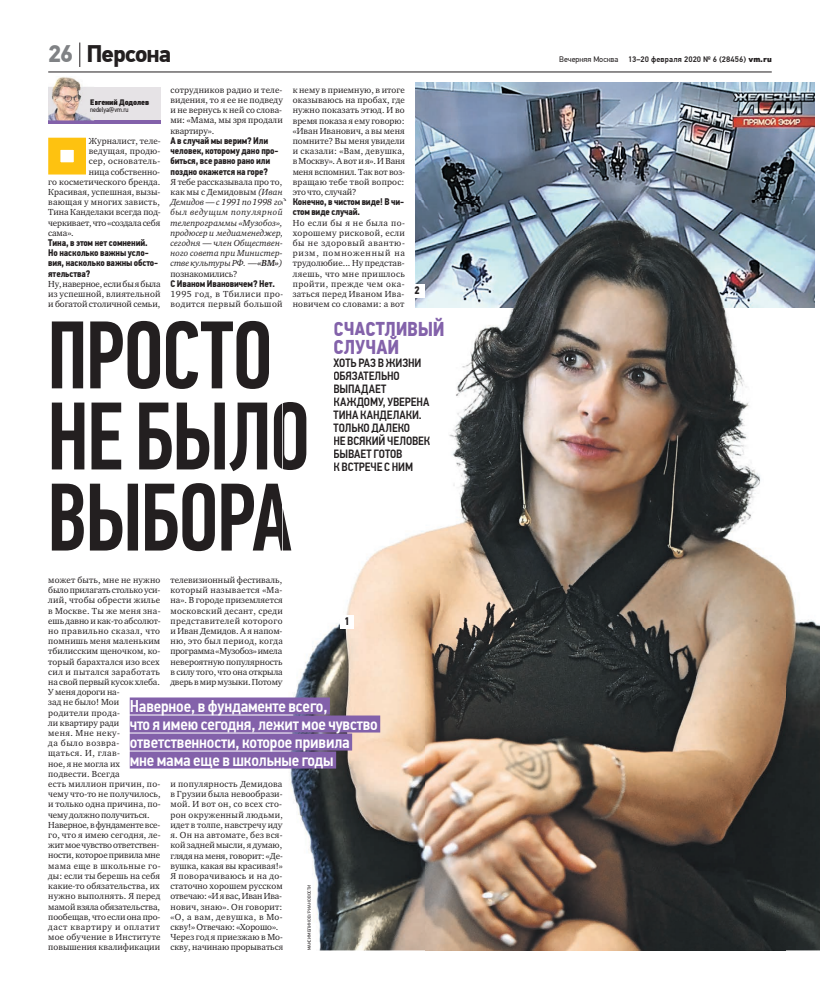
<style>
.page{position:relative;width:820px;height:993px;background:#fff}
.page>*{position:absolute;margin:0;border:0;box-sizing:border-box;transform-origin:0 0}
.t1{font:500 96px/81px "PF Din Text Comp Pro";letter-spacing:-.03em;color:#231f20}
.t2{font:700 24px "PF Din Text Pro";letter-spacing:-.045em;color:#231f20}
.t3{font:700 20px/18px "PF Din Text Cond Pro";color:#8362aa}
.t4{font:500 17px/18px "PF Din Text Cond Pro";letter-spacing:-.01em;color:#fff}
.t5{font:500 12px/13px "PF Din Text Cond Pro";letter-spacing:-.005em;color:#231f20}
.t6{font:700 11px "PF Din Text Cond Pro";color:#231f20}
.t7{font:700 9.6px/10.2px "PF Din Text Cond Pro";letter-spacing:-.01em;color:#231f20}
.t8{font:9px/10.2px "Charter ITC";letter-spacing:.01em;color:#231f20;text-align:justify}
.t9{font:italic 9px/10.2px "Charter ITC";letter-spacing:.005em;color:#231f20}
.t10{font:9px/10.2px "Charter ITC";letter-spacing:.045em;color:#231f20}
.t11{font:9px "Charter ITC";letter-spacing:-.015em;color:#231f20}
.t12{font:9px "Charter ITC";letter-spacing:.035em;color:#231f20}
.t13{font:500 8px "PF Din Text Pro";letter-spacing:.02em;color:#231f20}
.t14{font:8px "PF Din Text Cond Pro X Black";letter-spacing:-.01em;color:#231f20}
.t15{font:7px "PF Din Text Cond Pro";letter-spacing:-.01em;color:#231f20}
.t16{font:4.5px "PF Din Text Pro";color:#231f20}
.s1{color:#808285}
.s2{font-weight:400}
.s3{font-weight:900}
.s4{color:#231e1f}
.s5{font-style:normal}
.s6{font-weight:700}
</style>
<div class="page">
<svg style="left:79px;top:43px;width:1px;height:24px"></svg>
<hr style="left:48px;top:71px;width:723px;height:1px;background:#231f20">
<div style="left:48px;top:138px;width:38px;height:36px;border:12px solid #fec210"></div>
<img style="left:415px;top:83px;width:399px;height:224px">
<div style="left:48px;top:87px;width:112px;height:36px;background:#e6e3e6"></div>
<hr style="left:48px;top:120px;width:112px;height:3px;background:#8361aa">
<img style="left:48px;top:76px;width:43px;height:44px">
<svg style="left:90px;top:99px;width:1px;height:14px"></svg>
<img style="left:282px;top:201px;width:144px;height:749px">
<img style="left:784px;top:201px;width:35px;height:749px">
<img style="left:425px;top:307px;width:360px;height:643px">
<img style="left:282px;top:402px;width:28px;height:69px">
<img style="left:282px;top:402px;width:24px;height:68px">
<img style="left:282px;top:483px;width:9px;height:68px">
<img style="left:282px;top:508px;width:9px;height:42px">
<img style="left:334px;top:317px;width:110px;height:19px">
<img style="left:334px;top:335px;width:65px;height:19px">
<img style="left:333px;top:358px;width:88px;height:8px">
<img style="left:334px;top:371px;width:65px;height:8px">
<img style="left:334px;top:384px;width:52px;height:10px">
<img style="left:334px;top:397px;width:95px;height:10px">
<img style="left:333px;top:410px;width:88px;height:10px">
<img style="left:333px;top:423px;width:77px;height:10px">
<img style="left:334px;top:434px;width:96px;height:10px">
<img style="left:334px;top:449px;width:68px;height:8px">
<img style="left:334px;top:462px;width:78px;height:8px">
<div style="left:130px;top:697px;width:200px;height:17px;background:#8361aa"></div>
<div style="left:130px;top:715px;width:250px;height:17px;background:#8361aa"></div>
<div style="left:130px;top:733px;width:222px;height:17px;background:#8361aa"></div>
<div style="left:130px;top:751px;width:206px;height:17px;background:#8361aa"></div>
<div style="left:814px;top:72px;width:5px;height:531px;background:#fff"></div>
<div style="left:340px;top:614px;width:13px;height:13px;background:#fff"></div>
<div style="left:411px;top:284px;width:13px;height:13px;background:#fff"></div>
<p class="t2" style="left:48px;top:44px;width:124px"><span class="s1">26</span> Персона</p>
<p class="t13" style="left:559px;top:54px;width:214px"><span class="s2">Вечерняя Москва</span> 13–20 февраля 2020 № 6 (28456) <span class="s3">vm.ru</span></p>
<p class="t14" style="left:90px;top:98px;width:61px"><span class="s4">Е</span>вгений Додолев</p>
<p class="t15" style="left:90px;top:107px;width:40px"><span class="s4">ne</span>delya@vm.ru</p>
<p class="t8" style="left:89px;top:136px;width:73px">Журналист, теле-</p>
<p class="t8" style="left:89px;top:146px;width:73px">ведущая, продю-</p>
<p class="t12" style="left:89px;top:156px;width:73px">сер, основатель-</p>
<p class="t8" style="left:89px;top:166px;width:73px">ница собственно-</p>
<p class="t8" style="left:48px;top:176px;width:114px">го косметического бренда.</p>
<p class="t8" style="left:48px;top:187px;width:114px">Красивая, успешная, вызы-</p>
<p class="t8" style="left:48px;top:197px;width:113px">вающая у многих зависть,</p>
<p class="t8" style="left:48px;top:207px;width:114px">Тина Канделаки всегда под-</p>
<p class="t11" style="left:48px;top:217px;width:113px">черкивает, что «создала себя</p>
<p class="t8" style="left:48px;top:227px;width:27px">сама».</p>
<p class="t7" style="left:48px;top:238px;width:111px">Тина, в этом нет сомнений.<br>Но насколько важны усло&shy;вия, насколько важны обсто&shy;ятельства?</p>
<p class="t8" style="left:48px;top:278px;width:114px">Ну, наверное, если бы я была из успешной, влиятельной и богатой столичной семьи,</p>
<p class="t8" style="left:170px;top:85px;width:114px">сотрудников радио и теле&shy;видения, то я ее не подведу и не вернусь к ней со слова&shy;ми: «Мама, мы зря продали квартиру».</p>
<p class="t7" style="left:170px;top:136px;width:109px">А в случай мы верим? Или человек, которому дано про&shy;биться, все равно рано или поздно окажется на горе?</p>
<p class="t9" style="left:170px;top:176px;width:117px"><span class="s5">Я тебе рассказывала про то, как мы с Демидовым</span> (Иван<br>Демидов — с 1991 по 1998 год был ведущим популярной телепрограммы «Музобоз», продюсер и медиаменеджер, сегодня — член Обществен&shy;ного совета при Министер&shy;стве культуры РФ. — <span class="s6">«ВМ»</span>) <span class="s5">познакомились?</span></p>
<p class="t7" style="left:170px;top:278px;width:106px">С Иваном Ивановичем? Нет.</p>
<p class="t10" style="left:170px;top:289px;width:114px">1995 год, в Тбилиси про&shy;водится первый большой</p>
<p class="t8" style="left:292px;top:85px;width:114px">к нему в приемную, в итоге оказываюсь на пробах, где нужно показать этюд. И во время показа я ему говорю: «Иван Иванович, а вы меня помните? Вы меня увидели и сказали: «Вам, девушка, в Москву». А вот и я». И Ваня меня вспомнил. Так вот воз&shy;вращаю тебе твой вопрос: это что, случай?</p>
<p class="t7" style="left:292px;top:197px;width:113px">Конечно, в чистом виде! В чи&shy;стом виде случай.</p>
<p class="t8" style="left:292px;top:217px;width:114px">Но если бы я не была по&shy;хорошему рисковой, если бы не здоровый авантю&shy;ризм, помноженный на трудолюбие... Ну представ&shy;ляешь, что мне пришлось пройти, прежде чем ока&shy;заться перед Иваном Ива&shy;новичем со словами: а вот</p>
<p class="t6" style="left:414px;top:284px;width:7px">2</p>
<p class="t1" style="left:47px;top:324px;width:265px">ПРОСТО<br>НЕ БЫЛО<br>ВЫБОРА</p>
<p class="t3" style="left:333px;top:320px;width:113px;text-indent:10px">ЧА Т ИВЫЙ<br>СЛУЧАЙ</p>
<p class="t3" style="left:333px;top:320px;width:64px">С СЛ</p>
<p class="t5" style="left:333px;top:357px;width:98px">ХОТЬ РАЗ В ЖИЗНИ<br>ОБЯЗАТЕЛЬНО<br>ВЫПАДАЕТ<br>КАЖДОМУ, УВЕРЕНА<br>ТИНА КАНДЕЛАКИ.<br>ТОЛЬКОДАЛЕКО<br>НЕ ВСЯКИЙ ЧЕЛОВЕК<br>БЫВАЕТ ГОТОВ<br>К ВСТРЕЧЕ С НИМ</p>
<p class="t8" style="left:48px;top:574px;width:114px;text-align:left">может быть, мне не нужно было прилагать столько уси&shy;лий, чтобы обрести жилье в Москве. Ты же меня зна&shy;ешь давно и как-то абсолют&shy;но правильно сказал, что помнишь меня маленьким тбилисским щеночком, ко&shy;торый барахтался изо всех сил и пытался заработать на свой первый кусок хлеба.<br>У меня дороги на-<br>зад не было! Мои родители прода-<br>ли квартиру ради<br>меня. Мне неку-<br>да было возвра-<br>щаться. И, глав-<br>ное, я не могла их подвести. Всегда<br>есть миллион причин, по&shy;чему что-то не получилось, и только одна причина, по&shy;чему должно получиться.<br>Наверное, в фундаменте все&shy;го, что я имею сегодня, ле&shy;жит мое чувство ответствен&shy;ности, которое привила мне мама еще в школьные го&shy;ды: если ты берешь на себя какие-то обязательства, их нужно выполнять. Я перед мамой взяла обязательства, пообещав, что если она про&shy;даст квартиру и оплатит мое обучение в Институте повышения квалификации</p>
<p class="t8" style="left:170px;top:574px;width:114px">телевизионный фестиваль, который называется «Ма&shy;на». В городе приземляется московский десант, среди представителей которого и Иван Демидов. А я напом&shy;ню, это был период, когда программа «Музобоз» имела невероятную популярность в силу того, что она открыла дверь в мир музыки. Потому</p>
<p class="t6" style="left:344px;top:614px;width:7px">1</p>
<p class="t4" style="left:130px;top:698px;width:249px">Наверное, вфундаменте всего,<br>что я имеюсегодня, лежитмое чувство ответственности, которое привила мне мама еще вшкольные годы</p>
<p class="t8" style="left:170px;top:778px;width:114px;text-align:left">и популярность Демидова в Грузии была невообрази&shy;мой. И вот он, со всех сто&shy;рон окруженный людьми, идет в толпе, навстречу иду я. Он на автомате, без вся&shy;кой задней мысли, я думаю, глядя на меня, говорит: «Де&shy;вушка, какая вы красивая!»<br>Я поворачиваюсь и на до&shy;статочно хорошем русском отвечаю: «И я вас, Иван Ива&shy;нович, знаю». Он говорит: «О, а вам, девушка, в Мо&shy;скву!» Отвечаю: «Хорошо».<br>Через год я приезжаю в Мо&shy;скву, начинаю прорываться</p>
<p class="t16" style="left:307px;top:950px;width:67px;rotate:-90deg">МАКСИМ БЛИНОВ / РИАНОВОСТИ</p>
</div>
